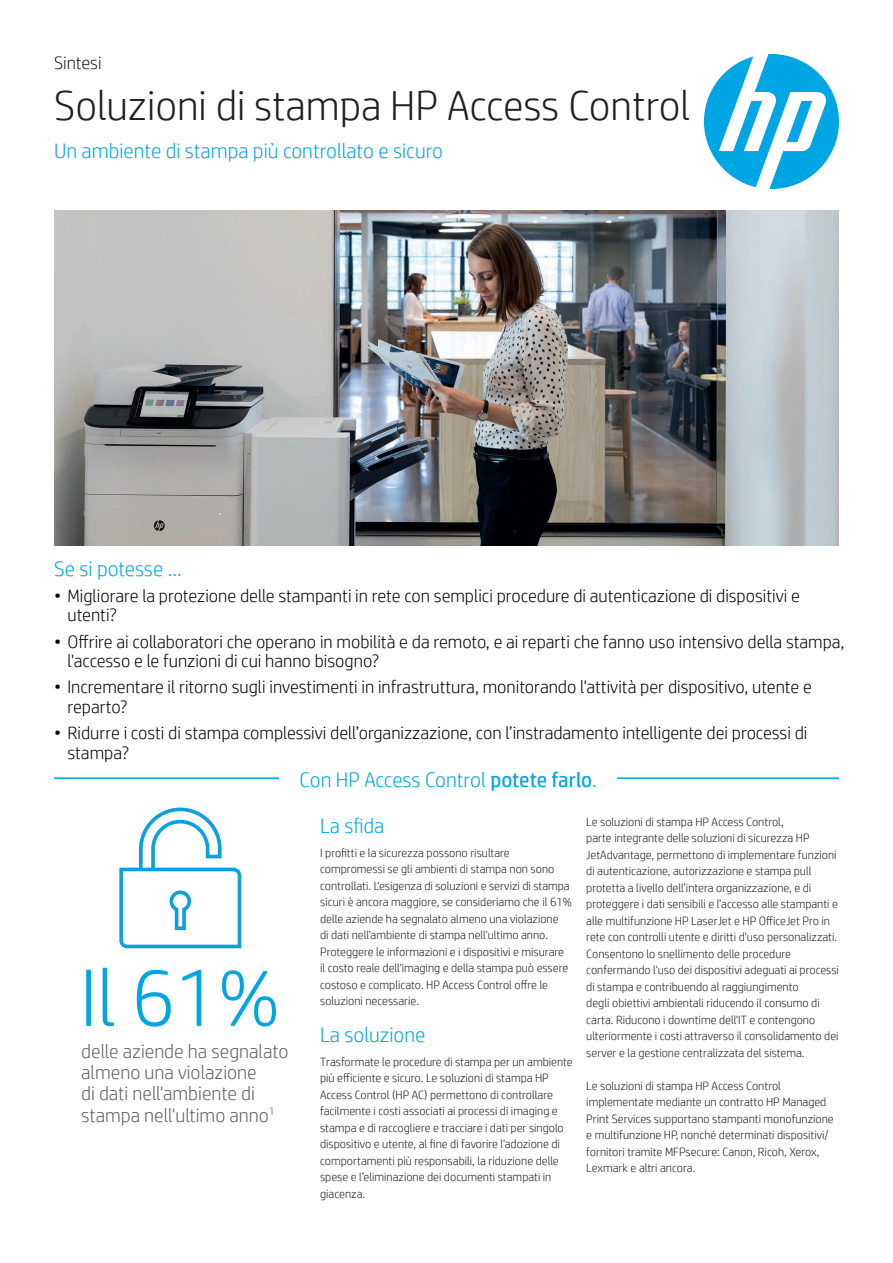
<style>
.page{position:relative;width:893px;height:1263px;background:#fff}
.page>*{position:absolute;margin:0;border:0;box-sizing:border-box;transform-origin:0 0}
.t1{font:300 81px "HP Simplified";color:#00a5e3}
.t2{font:300 42px "HP Simplified";color:#231f20}
.t3{font:300 21px "HP Simplified";color:#00a5e3}
.t4{font:300 19.5px/21.3px "HP Simplified";color:#5f6368}
.t5{font:300 18px/19.5px "HP Simplified";color:#040503}
.t6{font:300 18px "HP Simplified";color:#231f20}
.t7{font:300 12px/16.5px "HP Simplified";color:#231f20}
.s1{font-weight:400}
</style>
<div class="page">
<img style="left:54px;top:210px;width:785px;height:335px">
<svg style="left:704px;top:54px;width:135px;height:135px"></svg>
<hr style="left:54px;top:777px;width:785px;height:2px;background:#00a5e3">
<div style="left:279px;top:769px;width:338px;height:28px;background:#fff"></div>
<svg style="left:119px;top:807px;width:122px;height:141px"></svg>
<h3 class="t6" style="left:54px;top:51px;width:49px">Sintesi</h3>
<h2 class="t2" style="left:54px;top:78px;width:638px">Soluzioni di stampa HP Access Control</h2>
<h3 class="t3" style="left:54px;top:137px;width:391px">Un ambiente di stampa più controllato e sicuro</h3>
<h3 class="t3" style="left:54px;top:555px;width:129px">Se si potesse …</h3>
<h3 class="t5" style="left:68px;top:585px;width:734px;text-indent:-14px">• Migliorare la protezione delle stampanti in rete con semplici procedure di autenticazione di dispositivi e utenti?</h3>
<h3 class="t5" style="left:68px;top:631px;width:779px;text-indent:-14px">• Offrire ai collaboratori che operano in mobilità e da remoto, e ai reparti che fanno uso intensivo della stampa, l'accesso e le funzioni di cui hanno bisogno?</h3>
<h3 class="t5" style="left:68px;top:677px;width:746px;text-indent:-14px">• Incrementare il ritorno sugli investimenti in infrastruttura, monitorando l'attività per dispositivo, utente e reparto?</h3>
<h3 class="t5" style="left:68px;top:723px;width:741px;text-indent:-14px">• Ridurre i costi di stampa complessivi dell’organizzazione, con l’instradamento intelligente dei processi di stampa?</h3>
<h1 class="t1" style="left:80px;top:945px;width:201px">Il 61%</h1>
<h3 class="t4" style="left:81px;top:1040px;width:209px">delle aziende ha segnalato almeno una violazione<br>di dati nell'ambiente di stampa nell'ultimo anno<sup>1</sup></h3>
<h3 class="t3" style="left:300px;top:765px;width:299px">Con HP Access Control <span class="s1">potete farlo</span>.</h3>
<h3 class="t3" style="left:320px;top:812px;width:66px">La sfida</h3>
<p class="t7" style="left:320px;top:844px;width:253px">I profitti e la sicurezza possono risultare compromessi se gli ambienti di stampa non sono controllati. L'esigenza di soluzioni e servizi di stampa sicuri è ancora maggiore, se consideriamo che il 61% delle aziende ha segnalato almeno una violazione<br>di dati nell'ambiente di stampa nell'ultimo anno.<br>Proteggere le informazioni e i dispositivi e misurare il costo reale dell'imaging e della stampa può essere costoso e complicato. HP Access Control offre le soluzioni necessarie.</p>
<h3 class="t3" style="left:320px;top:1021px;width:107px">La soluzione</h3>
<p class="t7" style="left:320px;top:1053px;width:254px">Trasformate le procedure di stampa per un ambiente più efficiente e sicuro. Le soluzioni di stampa HP Access Control (HP AC) permettono di controllare facilmente i costi associati ai processi di imaging e stampa e di raccogliere e tracciare i dati per singolo dispositivo e utente, al fine di favorire l'adozione di comportamenti più responsabili, la riduzione delle spese e l’eliminazione dei documenti stampati in giacenza.</p>
<p class="t7" style="left:586px;top:813px;width:254px">Le soluzioni di stampa HP Access Control,<br>parte integrante delle soluzioni di sicurezza HP JetAdvantage, permettono di implementare funzioni di autenticazione, autorizzazione e stampa pull protetta a livello dell’intera organizzazione, e di proteggere i dati sensibili e l’accesso alle stampanti e alle multifunzione HP LaserJet e HP OfficeJet Pro in rete con controlli utente e diritti d'uso personalizzati.<br>Consentono lo snellimento delle procedure confermando l'uso dei dispositivi adeguati ai processi di stampa e contribuendo al raggiungimento<br>degli obiettivi ambientali riducendo il consumo di carta. Riducono i downtime dell'IT e contengono ulteriormente i costi attraverso il consolidamento dei server e la gestione centralizzata del sistema.</p>
<p class="t7" style="left:586px;top:1077px;width:249px">Le soluzioni di stampa HP Access Control implementate mediante un contratto HP Managed Print Services supportano stampanti monofunzione e multifunzione HP, nonché determinati dispositivi/ fornitori tramite MFPsecure: Canon, Ricoh, Xerox, Lexmark e altri ancora.</p>
</div>
